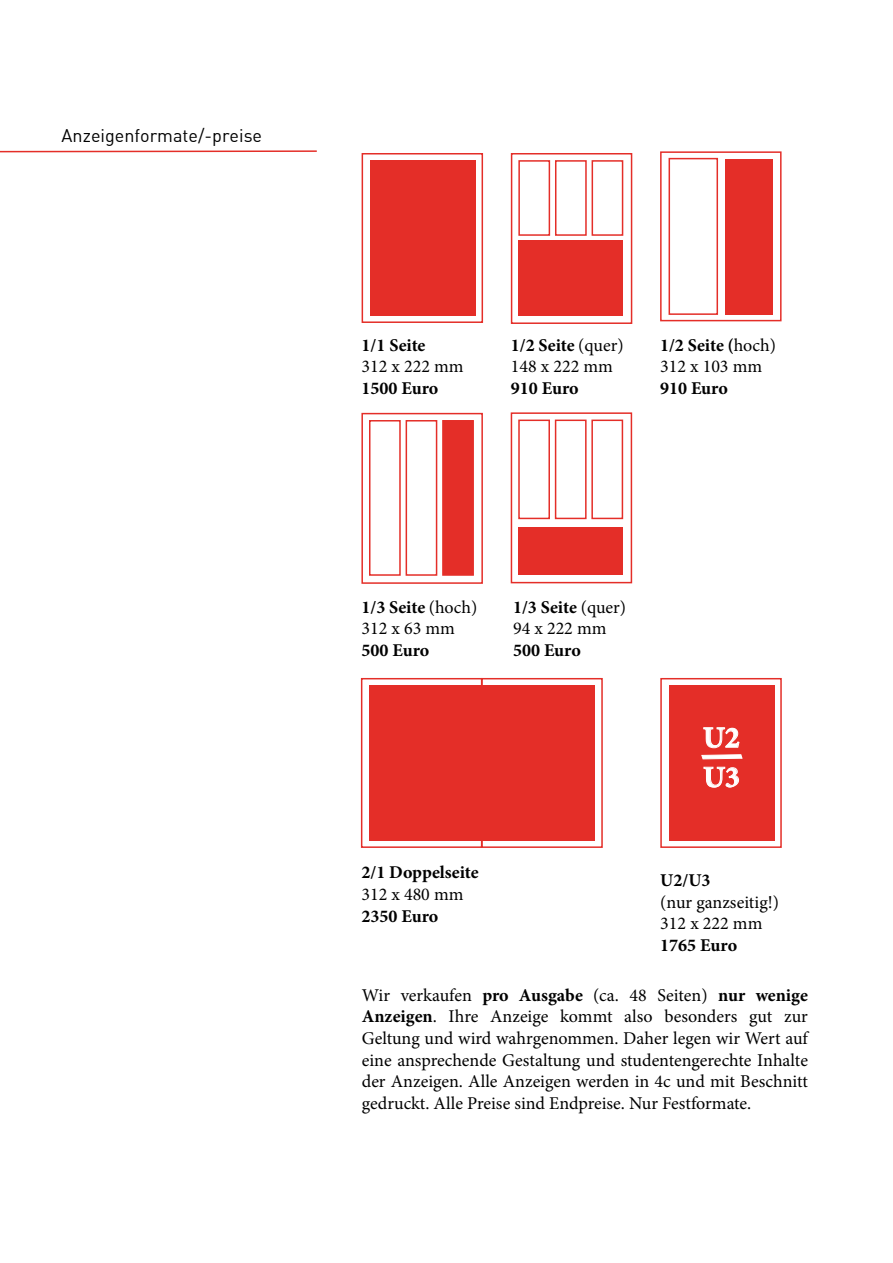
<style>
.page{position:relative;width:893px;height:1263px;background:#fff}
.page>*{position:absolute;margin:0;border:0;box-sizing:border-box;transform-origin:0 0}
.t1{font:700 30px/39.5px "Minion Pro";color:#fff}
.t2{font:18px/21.6px "Minion Pro";color:#000}
.t3{font:700 18px "Minion Pro";color:#000}
.t4{font:18px "DIN Alternate";color:#000}
.s1{font-weight:700}
.s2{font-weight:700;font-stretch:condensed}
</style>
<div class="page">
<svg style="left:0;top:150px;width:317px;height:3px"></svg>
<div style="left:511px;top:153px;width:121px;height:171px;background:#fff;border:2px solid #e42e28"></div>
<div style="left:518px;top:241px;width:105px;height:75px;background:#e42e28"></div>
<div style="left:518px;top:160px;width:32px;height:76px;border:2px solid #e42e28"></div>
<div style="left:362px;top:153px;width:121px;height:170px;background:#fff;border:2px solid #e42e28"></div>
<div style="left:370px;top:160px;width:105px;height:156px;background:#e42e28"></div>
<div style="left:555px;top:160px;width:32px;height:76px;border:2px solid #e42e28"></div>
<div style="left:592px;top:160px;width:31px;height:76px;border:2px solid #e42e28"></div>
<div style="left:361px;top:413px;width:122px;height:171px;background:#fff;border:2px solid #e42e28"></div>
<div style="left:369px;top:420px;width:32px;height:156px;border:2px solid #e42e28"></div>
<div style="left:406px;top:420px;width:31px;height:156px;border:2px solid #e42e28"></div>
<div style="left:442px;top:420px;width:32px;height:156px;background:#e42e28;border:2px solid #e42e28"></div>
<div style="left:660px;top:151px;width:122px;height:170px;background:#fff;border:2px solid #e42e28"></div>
<div style="left:725px;top:159px;width:48px;height:155px;background:#e42e28"></div>
<div style="left:668px;top:158px;width:50px;height:157px;border:2px solid #e42e28"></div>
<div style="left:511px;top:412px;width:121px;height:171px;background:#fff;border:2px solid #e42e28"></div>
<div style="left:518px;top:528px;width:105px;height:47px;background:#e42e28"></div>
<div style="left:518px;top:420px;width:32px;height:99px;border:2px solid #e42e28"></div>
<div style="left:555px;top:420px;width:32px;height:99px;border:2px solid #e42e28"></div>
<div style="left:591px;top:420px;width:32px;height:99px;border:2px solid #e42e28"></div>
<div style="left:361px;top:678px;width:121px;height:170px;background:#fff;border:2px solid #e42e28"></div>
<div style="left:369px;top:685px;width:113px;height:156px;background:#e42e28"></div>
<div style="left:481px;top:678px;width:122px;height:170px;background:#fff;border:2px solid #e42e28"></div>
<div style="left:481px;top:685px;width:114px;height:156px;background:#e42e28"></div>
<div style="left:660px;top:678px;width:122px;height:170px;background:#fff;border:2px solid #e42e28"></div>
<div style="left:669px;top:685px;width:105px;height:156px;background:#e42e28"></div>
<svg style="left:701px;top:727px;width:42px;height:61px"></svg>
<p class="t4" style="left:62px;top:125px;width:202px">Anzeigenformate/-preise</p>
<p class="t3" style="left:362px;top:332px;width:65px">1/1 Seite</p>
<p class="t2" style="left:362px;top:356px;width:104px">312 x 222 mm</p>
<p class="t3" style="left:362px;top:376px;width:78px">1500 Euro</p>
<p class="t2" style="left:511px;top:334px;width:114px"><span class="s1">1/2 Seite</span> (quer)<br>148 x 222 mm</p>
<p class="t3" style="left:511px;top:376px;width:69px">910 Euro</p>
<p class="t2" style="left:660px;top:334px;width:117px"><span class="s1">1/2 Seite</span> <span class="s2">(</span>hoch)<br>312 x 103 mm</p>
<p class="t3" style="left:660px;top:376px;width:69px">910 Euro</p>
<p class="t2" style="left:361px;top:596px;width:117px"><span class="s1">1/3 Seite</span> (hoch)<br>312 x 63 mm</p>
<p class="t3" style="left:361px;top:637px;width:69px">500 Euro</p>
<p class="t2" style="left:513px;top:596px;width:115px"><span class="s1">1/3 Seite</span> (quer)<br>94 x 222 mm</p>
<p class="t3" style="left:513px;top:637px;width:69px">500 Euro</p>
<p class="t3" style="left:361px;top:860px;width:119px">2/1 Doppelseite</p>
<p class="t2" style="left:361px;top:883px;width:104px">312 x 480 mm</p>
<p class="t3" style="left:361px;top:903px;width:78px">2350 Euro</p>
<h1 class="t1" style="left:703px;top:718px;width:39px">U2<br>U3</h1>
<p class="t3" style="left:660px;top:867px;width:52px">U2/U3</p>
<p class="t2" style="left:660px;top:891px;width:120px">(nur ganzseitig!)<br>312 x 222 mm</p>
<p class="t3" style="left:660px;top:932px;width:78px">1765 Euro</p>
<p class="t2" style="left:362px;top:984px;width:448px;text-align:justify">Wir verkaufen <span class="s1">pro Ausgabe</span> (ca. 48 Seiten) <span class="s1">nur wenige Anzeigen</span>. Ihre Anzeige kommt also besonders gut zur Geltung und wird wahrgenommen. Daher legen wir Wert auf eine ansprechende Gestaltung und studentengerechte Inhalte der Anzeigen. Alle Anzeigen werden in 4c und mit Beschnitt gedruckt. Alle Preise sind Endpreise. Nur Festformate.</p>
</div>
